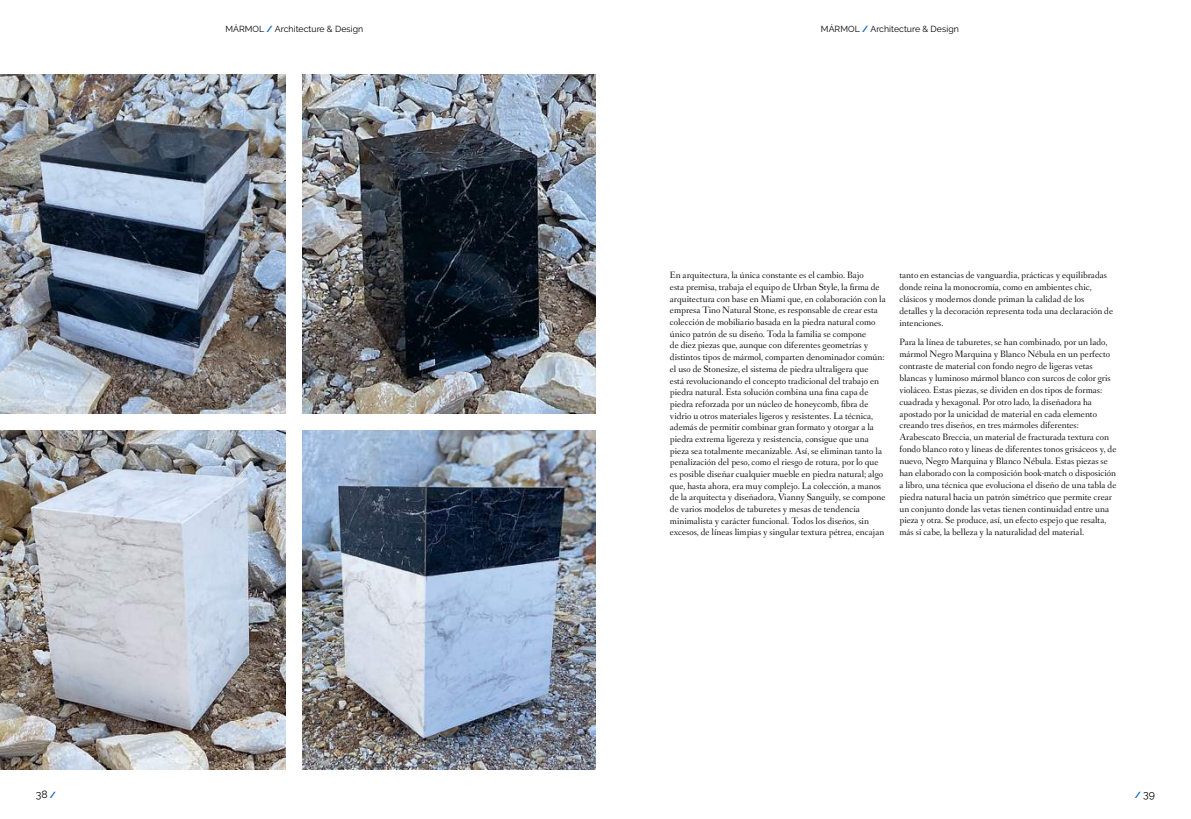
<style>
.page{position:relative;width:1191px;height:819px;background:#fff}
.page>*{position:absolute;margin:0;border:0;box-sizing:border-box;transform-origin:0 0}
.t1{font:10.5px "Raleway";color:#000}
.t2{font:9.62px/11.6px "Fanwood";color:#000}
.t3{font:8.75px "Raleway";letter-spacing:.005em;color:#000}
.s1{font-weight:700;color:#005cb8}
.s2{font-weight:700;font-size:8.75px;color:#005cb8}
</style>
<div class="page">
<img style="left:303px;top:74px;width:292px;height:339px">
<img style="left:0;top:74px;width:285px;height:339px">
<img style="left:0;top:430px;width:285px;height:339px">
<img style="left:303px;top:430px;width:292px;height:339px">
<p class="t3" style="left:225px;top:23px;width:139px">MÁRMOL <span class="s1">/</span> Architecture &amp; Design</p>
<p class="t3" style="left:821px;top:23px;width:139px">MÁRMOL <span class="s1">/</span> Architecture &amp; Design</p>
<p class="t2" style="left:670px;top:270px;width:217px">En arquitectura, la única constante es el cambio. Bajo<br>esta premisa, trabaja el equipo de Urban Style, la firma de arquitectura con base en Miami que, en colaboración con la empresa Tino Natural Stone, es responsable de crear esta colección de mobiliario basada en la piedra natural como único patrón de su diseño. Toda la familia se compone<br>de diez piezas que, aunque con diferentes geometrías y distintos tipos de mármol, comparten denominador común: el uso de Stonesize, el sistema de piedra ultraligera que<br>está revolucionando el concepto tradicional del trabajo en piedra natural. Esta solución combina una fina capa de piedra reforzada por un núcleo de honeycomb, fibra de vidrio u otros materiales ligeros y resistentes. La técnica, además de permitir combinar gran formato y otorgar a la piedra extrema ligereza y resistencia, consigue que una pieza sea totalmente mecanizable. Así, se eliminan tanto la penalización del peso, como el riesgo de rotura, por lo que es posible diseñar cualquier mueble en piedra natural; algo que, hasta ahora, era muy complejo. La colección, a manos de la arquitecta y diseñadora, Vianny Sanguily, se compone de varios modelos de taburetes y mesas de tendencia minimalista y carácter funcional. Todos los diseños, sin excesos, de líneas limpias y singular textura pétrea, encajan</p>
<p class="t2" style="left:899px;top:270px;width:215px;line-height:11.9px">tanto en estancias de vanguardia, prácticas y equilibradas donde reina la monocromía, como en ambientes chic, clásicos y modernos donde priman la calidad de los detalles y la decoración representa toda una declaración de intenciones.</p>
<p class="t2" style="left:899px;top:337px;width:219px;line-height:11.9px">Para la línea de taburetes, se han combinado, por un lado, mármol Negro Marquina y Blanco Nébula en un perfecto contraste de material con fondo negro de ligeras vetas blancas y luminoso mármol blanco con surcos de color gris violáceo. Estas piezas, se dividen en dos tipos de formas: cuadrada y hexagonal. Por otro lado, la diseñadora ha apostado por la unicidad de material en cada elemento creando tres diseños, en tres mármoles diferentes:<br>Arabescato Breccia, un material de fracturada textura con fondo blanco roto y líneas de diferentes tonos grisáceos y, de nuevo, Negro Marquina y Blanco Nébula. Estas piezas se han elaborado con la composición book-match o disposición a libro, una técnica que evoluciona el diseño de una tabla de piedra natural hacia un patrón simétrico que permite crear un conjunto donde las vetas tienen continuidad entre una pieza y otra. Se produce, así, un efecto espejo que resalta, más si cabe, la belleza y la naturalidad del material.</p>
<p class="t1" style="left:36px;top:788px;width:22px">38<span class="s2">/</span></p>
<p class="t1" style="left:1135px;top:788px;width:22px"><span class="s2">/</span> 39</p>
</div>
